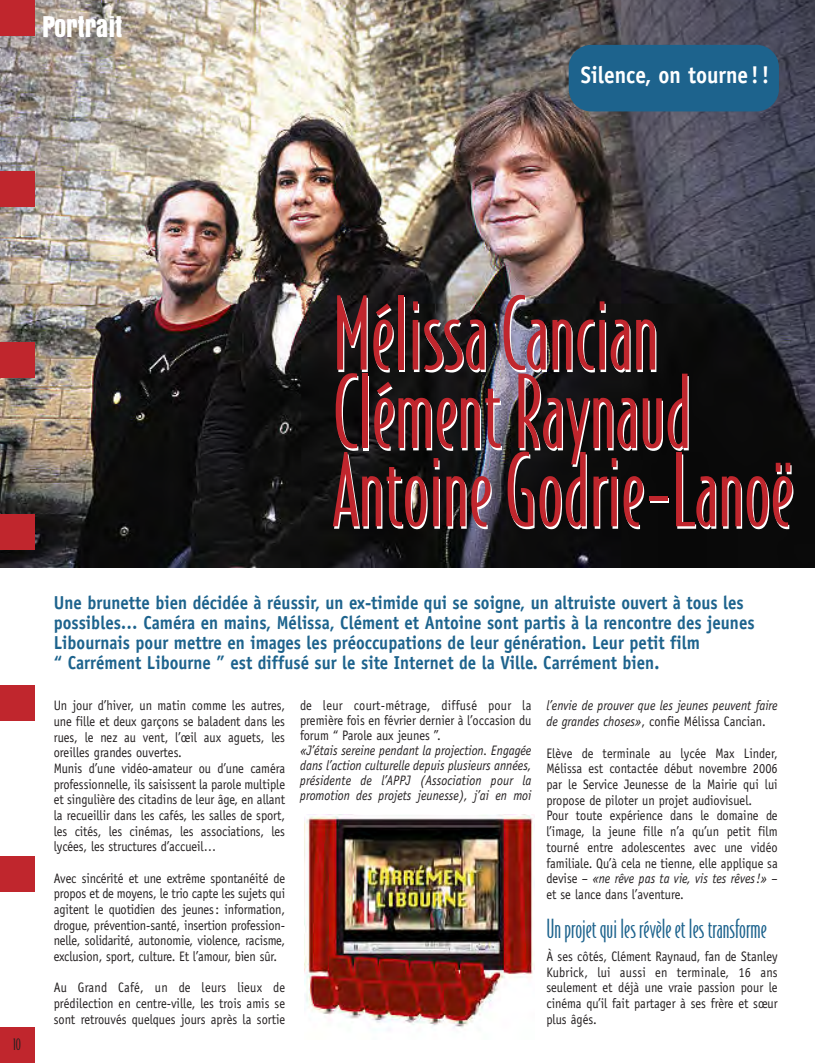
<style>
.page{position:relative;width:815px;height:1063px;background:#fff}
.page>*{position:absolute;margin:0;border:0;box-sizing:border-box;transform-origin:0 0}
.t1{font:300 96.25px/78.4px "Bodega Sans";color:#fff}
.t2{font:26.62px "AT Aura";color:#fff}
.t3{font:300 25px "Bodega Sans";color:#1d638d}
.t4{font:700 23.75px "Officina Sans";color:#fff;scale:.9 1}
.t5{font:700 18.75px/20px "Officina Sans";color:#1d638d;scale:.9 1}
.t6{font:300 15px "Bodega Sans";color:#231f20}
.t7{font:13.75px/15.6px "Officina Sans";color:#231f20;text-align:justify;scale:.9 1}
.t8{font:italic 13.75px/15px "Officina Sans";color:#231f20;text-align:justify;scale:.9 1}
.s1{font-style:normal}
.s2{font-style:italic}
</style>
<div class="page">
<img style="left:0;top:0;width:814px;height:567px">
<div style="left:0;top:0;width:35px;height:36px;background:#c0262d"></div>
<div style="left:0;top:172px;width:35px;height:35px;background:#c0262d"></div>
<div style="left:0;top:343px;width:35px;height:35px;background:#c0262d"></div>
<div style="left:0;top:514px;width:35px;height:35px;background:#c0262d"></div>
<div style="left:0;top:685px;width:35px;height:36px;background:#c0262d"></div>
<div style="left:0;top:857px;width:35px;height:35px;background:#c0262d"></div>
<div style="left:0;top:1028px;width:35px;height:35px;background:#c0262d"></div>
<div style="left:569px;top:45px;width:210px;height:66px;background:#1d638d;border-radius:22px"></div>
<img style="left:304px;top:814px;width:231px;height:217px">
<h2 class="t2" style="left:42px;top:15px;width:82px">Portrait</h2>
<h3 class="t4" style="left:581px;top:66px;width:211px">Silence, on tourne !!</h3>
<p class="t6" style="left:13px;top:1039px;width:9px">10</p>
<h1 class="t1" style="left:334px;top:304px;width:462px">Mélissa Cancian<br>Clément Raynaud<br>Antoine Godrie-Lanoë</h1>
<p class="t5" style="left:54px;top:595px;width:780px">Une brunette bien décidée à réussir, un ex-timide qui se soigne, un altruiste ouvert à tous les possibles… Caméra en mains, Mélissa, Clément et Antoine sont partis à la rencontre des jeunes Libournais pour mettre en images les préoccupations de leur génération. Leur petit film<br>“ Carrément Libourne ” est diffusé sur le site Internet de la Ville. Carrément bien.</p>
<p class="t7" style="left:54px;top:699px;width:259px;text-align:left">Un jour d’hiver, un matin comme les autres, une fille et deux garçons se baladent dans les rues, le nez au vent, l’œil aux aguets, les oreilles grandes ouvertes.<br>Munis d’une vidéo-amateur ou d’une caméra professionnelle, ils saisissent la parole multiple et singulière des citadins de leur âge, en allant la recueillir dans les cafés, les salles de sport, les cités, les cinémas, les associations, les lycées, les structures d’accueil…</p>
<p class="t7" style="left:54px;top:872px;width:259px">Avec sincérité et une extrême spontanéité de propos et de moyens, le trio capte les sujets qui agitent le quotidien des jeunes: information, drogue, prévention-santé, insertion profession&shy;nelle, solidarité, autonomie, violence, racisme, exclusion, sport, culture. Et l’amour, bien sûr.</p>
<p class="t7" style="left:54px;top:981px;width:259px">Au Grand Café, un de leurs lieux de prédilection en centre-ville, les trois amis se sont retrouvés quelques jours après la sortie</p>
<p class="t7" style="left:300px;top:700px;width:259px;line-height:15px">de leur court-métrage, diffusé pour la première fois en février dernier à l’occasion du forum “ Parole aux jeunes ”.</p>
<p class="t8" style="left:300px;top:745px;width:259px">«J’étais sereine pendant la projection. Engagée dans l’action culturelle depuis plusieurs années, présidente de l’APPJ (Association pour la promotion des projets jeunesse), j’ai en moi</p>
<p class="t8" style="left:546px;top:699px;width:258px;line-height:15.8px">l’envie de prouver que les jeunes peuvent faire de grandes choses»<span class="s1">, confie Mélissa Cancian.</span></p>
<p class="t7" style="left:546px;top:746px;width:259px;text-align:left">Elève de terminale au lycée Max Linder, Mélissa est contactée début novembre 2006 par le Service Jeunesse de la Mairie qui lui propose de piloter un projet audiovisuel.<br>Pour toute expérience dans le domaine de l’image, la jeune fille n’a qu’un petit film tourné entre adolescentes avec une vidéo familiale. Qu’à cela ne tienne, elle applique sa devise – <span class="s2">«ne rêve pas ta vie, vis tes rêves!»</span> – et se lance dans l’aventure.</p>
<h3 class="t3" style="left:546px;top:919px;width:222px">Un projet qui les révèle et les transforme</h3>
<p class="t7" style="left:546px;top:950px;width:259px">À ses côtés, Clément Raynaud, fan de Stanley Kubrick, lui aussi en terminale, 16 ans seulement et déjà une vraie passion pour le cinéma qu’il fait partager à ses frère et sœur plus âgés.</p>
</div>
